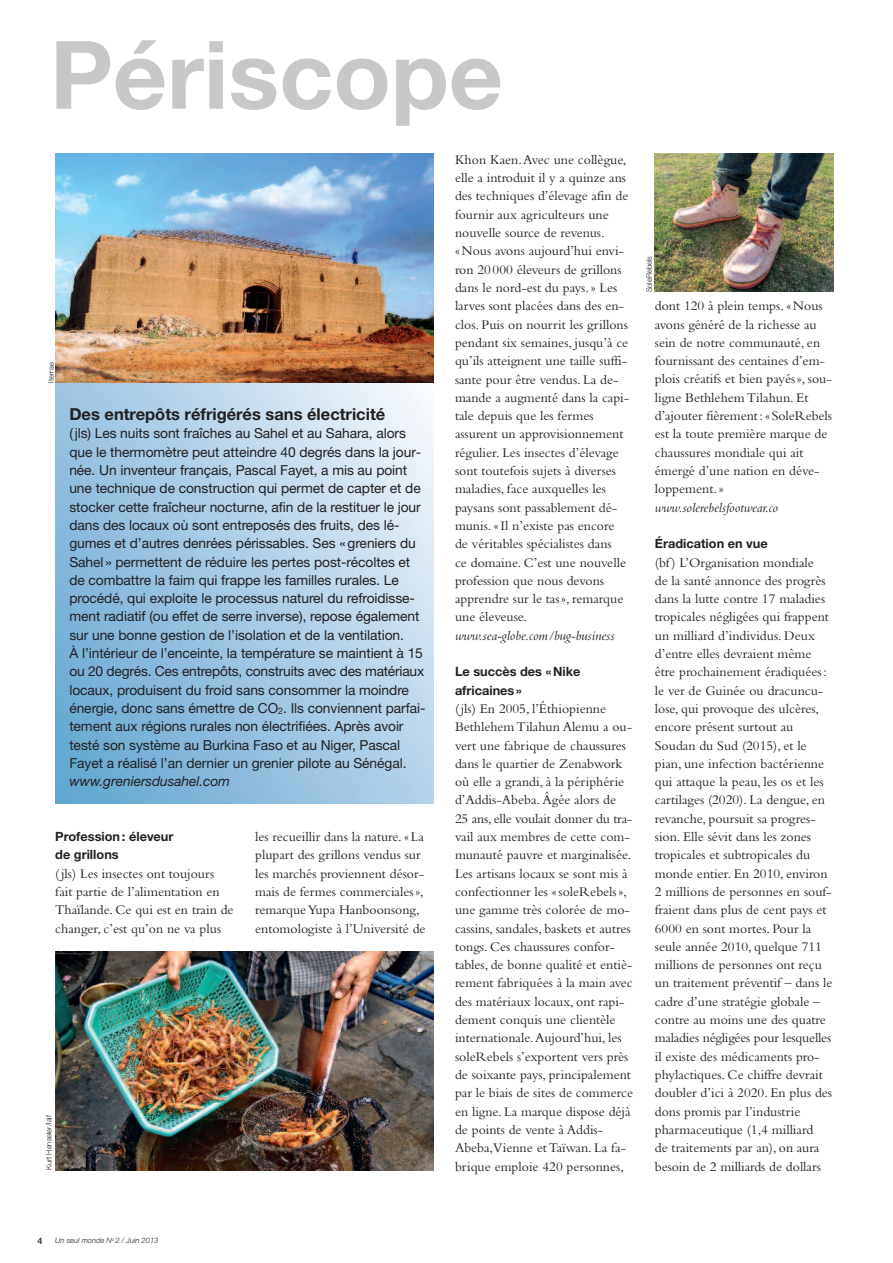
<style>
.page{position:relative;width:893px;height:1263px;background:#fff}
.page>*{position:absolute;margin:0;border:0;box-sizing:border-box;transform-origin:0 0}
.t1{font:700 94.5px "Helvetica Neue";color:#c7c8ca}
.t2{font:700 16.5px "Helvetica Neue";color:#231f20}
.t3{font:13.8px/18.3px "Bembo";color:#231f20}
.t4{font:13.8px/18.3px "Helvetica Neue";letter-spacing:-.005em;color:#231f20}
.t5{font:italic 13.8px "Bembo";color:#231f20}
.t6{font:italic 13.8px "Helvetica Neue";letter-spacing:-.005em;color:#231f20}
.t7{font:700 12.75px/18.3px "Helvetica Neue";color:#231f20}
.t8{font:500 9px "Helvetica Neue";color:#231f20}
.t9{font:300 7.5px "Helvetica Neue";color:#231f20}
.t10{font:italic 300 7.5px "Helvetica Neue";color:#231f20}
</style>
<div class="page">
<img style="left:55px;top:154px;width:379px;height:229px">
<img style="left:55px;top:951px;width:379px;height:219px">
<img style="left:655px;top:154px;width:178px;height:138px">
<svg style="left:55px;top:383px;width:379px;height:421px"></svg>
<h1 class="t1" style="left:50px;top:41px;width:455px">Périscope</h1>
<p class="t9" style="left:49px;top:383px;width:22px;rotate:-90deg">Iterrae</p>
<p class="t2" style="left:69px;top:408px;width:317px">Des entrepôts réfrigérés sans électricité</p>
<p class="t4" style="left:69px;top:426px;width:358px">(jls) Les nuits sont fraîches au Sahel et au Sahara, alors que le thermomètre peut atteindre 40 degrés dans la jour&shy;née. Un inventeur français, Pascal Fayet, a mis au point une technique de construction qui permet de capter et de stocker cette fraîcheur nocturne, afin de la restituer le jour dans des locaux où sont entreposés des fruits, des lé&shy;gumes et d’autres denrées périssables. Ses «greniers du Sahel » permettent de réduire les pertes post-récoltes et de combattre la faim qui frappe les familles rurales. Le procédé, qui exploite le processus naturel du refroidisse&shy;ment radiatif (ou effet de serre inverse), repose également sur une bonne gestion de l’isolation et de la ventilation.<br>À l’intérieur de l’enceinte, la température se maintient à 15 ou 20 degrés. Ces entrepôts, construits avec des matériaux locaux, produisent du froid sans consommer la moindre énergie, donc sans émettre de CO<sub>2</sub>. Ils conviennent parfai&shy;tement aux régions rurales non électrifiées. Après avoir testé son système au Burkina Faso et au Niger, Pascal Fayet a réalisé l’an dernier un grenier pilote au Sénégal.</p>
<p class="t6" style="left:69px;top:776px;width:162px">www.greniersdusahel.com</p>
<p class="t7" style="left:55px;top:828px;width:120px">Profession: éleveur de grillons</p>
<p class="t3" style="left:55px;top:865px;width:180px">(jls) Les insectes ont toujours fait partie de l’alimentation en<br>Thaïlande. Ce qui est en train de changer, c’est qu’on ne va plus</p>
<p class="t3" style="left:255px;top:829px;width:172px">les recueillir dans la nature. «La plupart des grillons vendus sur les marchés proviennent désor&shy;mais de fermes commerciales», remarqueYupa Hanboonsong, entomologiste à l’Université de</p>
<p class="t9" style="left:46px;top:1170px;width:56px;rotate:-90deg">Kurt Henseler/laif</p>
<p class="t3" style="left:455px;top:152px;width:176px">Khon Kaen.Avec une collègue, elle a introduit il y a quinze ans des techniques d’élevage afin de fournir aux agriculteurs une nouvelle source de revenus. «Nous avons aujourd’hui envi&shy;ron 20000 éleveurs de grillons dans le nord-est du pays.» Les larves sont placées dans des en&shy;clos. Puis on nourrit les grillons pendant six semaines, jusqu’à ce qu’ils atteignent une taille suffi&shy;sante pour être vendus. La de&shy;mande a augmenté dans la capi&shy;tale depuis que les fermes assurent un approvisionnement régulier. Les insectes d’élevage sont toutefois sujets à diverses maladies, face auxquelles les paysans sont passablement dé&shy;munis. «Il n’existe pas encore de véritables spécialistes dans<br>ce domaine. C’est une nouvelle profession que nous devons apprendre sur le tas», remarque une éleveuse.</p>
<p class="t5" style="left:455px;top:631px;width:161px">www.sea-globe.com/bug-business</p>
<p class="t7" style="left:455px;top:664px;width:127px">Le succès des «Nike africaines »</p>
<p class="t3" style="left:455px;top:701px;width:180px">(jls) En 2005, l’Éthiopienne<br>BethlehemTilahun Alemu a ou&shy;vert une fabrique de chaussures dans le quartier de Zenabwork où elle a grandi, à la périphérie d’Addis-Abeba. Âgée alors de<br>25 ans, elle voulait donner du tra&shy;vail aux membres de cette com&shy;munauté pauvre et marginalisée.<br>Les artisans locaux se sont mis à confectionner les «soleRebels», une gamme très colorée de mo&shy;cassins, sandales, baskets et autres tongs. Ces chaussures confor&shy;tables, de bonne qualité et entiè&shy;rement fabriquées à la main avec des matériaux locaux, ont rapi&shy;dement conquis une clientèle internationale.Aujourd’hui, les soleRebels s’exportent vers près de soixante pays, principalement par le biais de sites de commerce en ligne. La marque dispose déjà de points de vente à Addis-<br>Abeba,Vienne etTaïwan. La fa&shy;brique emploie 420 personnes,</p>
<p class="t9" style="left:646px;top:292px;width:38px;rotate:-90deg">SoleRebels</p>
<p class="t3" style="left:655px;top:298px;width:179px">dont 120 à plein temps. «Nous avons généré de la richesse au sein de notre communauté, en fournissant des centaines d’em&shy;plois créatifs et bien payés», sou&shy;ligne BethlehemTilahun. Et d’ajouter fièrement: «SoleRebels est la toute première marque de chaussures mondiale qui ait émergé d’une nation en déve&shy;loppement.»</p>
<p class="t5" style="left:655px;top:502px;width:125px">www.solerebelsfootwear.co</p>
<p class="t7" style="left:655px;top:536px;width:114px">Éradication en vue</p>
<p class="t3" style="left:655px;top:554px;width:179px">(bf) L’Organisation mondiale<br>de la santé annonce des progrès dans la lutte contre 17 maladies tropicales négligées qui frappent un milliard d’individus. Deux d’entre elles devraient même être prochainement éradiquées: le ver de Guinée ou dracuncu&shy;lose, qui provoque des ulcères, encore présent surtout au<br>Soudan du Sud (2015), et le pian, une infection bactérienne qui attaque la peau, les os et les cartilages (2020). La dengue, en revanche, poursuit sa progres&shy;sion. Elle sévit dans les zones tropicales et subtropicales du monde entier. En 2010, environ<br>2 millions de personnes en souf&shy;fraient dans plus de cent pays et<br>6000 en sont mortes. Pour la seule année 2010, quelque 711 millions de personnes ont reçu un traitement préventif – dans le cadre d’une stratégie globale – contre au moins une des quatre maladies négligées pour lesquelles il existe des médicaments pro&shy;phylactiques. Ce chiffre devrait doubler d’ici à 2020. En plus des dons promis par l’industrie pharmaceutique (1,4 milliard<br>de traitements par an), on aura besoin de 2 milliards de dollars</p>
<p class="t8" style="left:38px;top:1237px;width:7px">4</p>
<p class="t10" style="left:55px;top:1238px;width:105px">Un seul monde N<sup>o</sup> 2 / Juin 2013</p>
</div>
